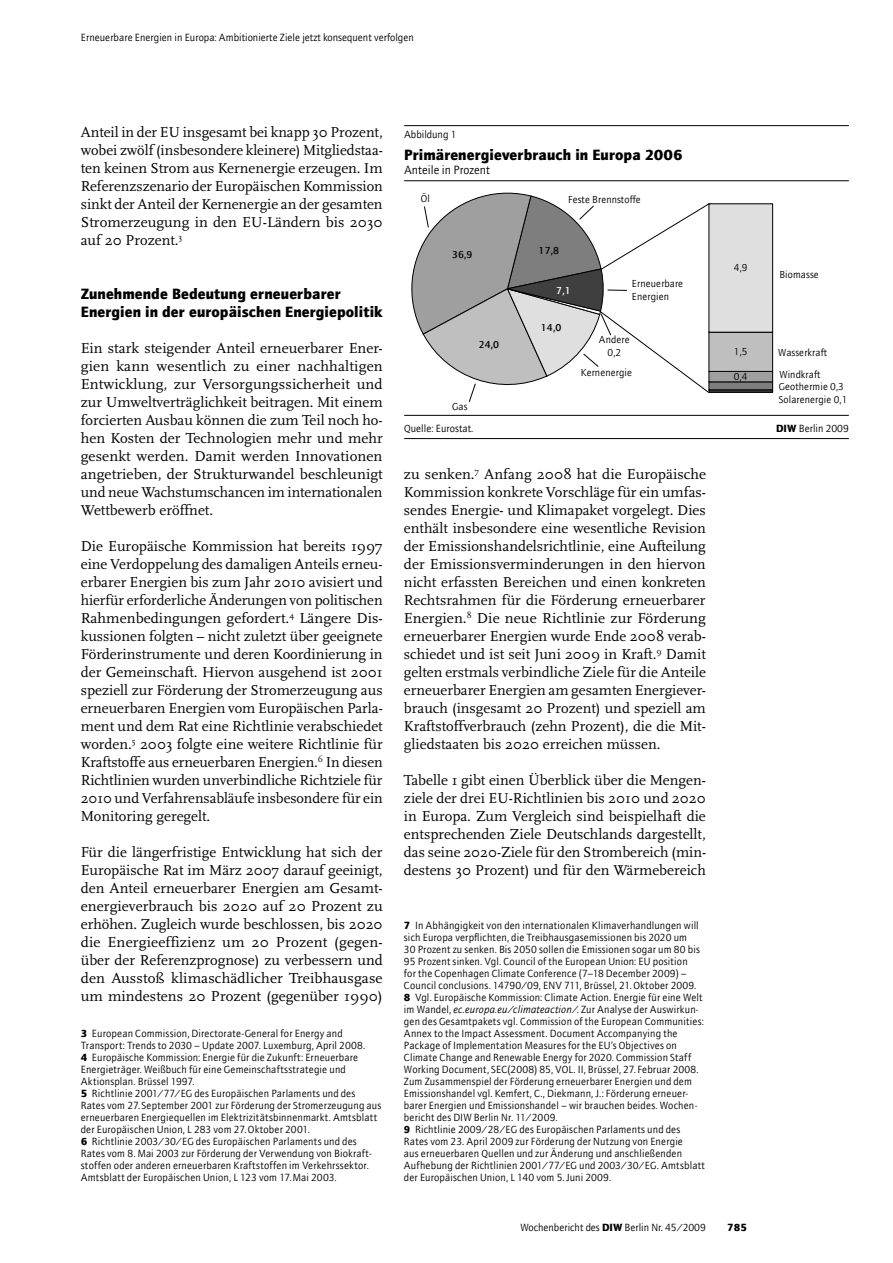
<style>
.page{position:relative;width:893px;height:1263px;background:#fff}
.page>*{position:absolute;margin:0;border:0;box-sizing:border-box;transform-origin:0 0}
.t1{font:15px/18px "Scala";color:#000;text-align:justify}
.t2{font:900 15px/18px "AT Quay Sans";letter-spacing:.005em;color:#000}
.t3{font:12px "AT Quay Sans";color:#000}
.t4{font:10.5px/12px "AT Quay Sans";letter-spacing:.01em;color:#000}
.t5{font:900 10.5px "AT Quay Sans";color:#000}
.t6{font:10.2px/12.9px "AT Quay Sans";letter-spacing:.01em;color:#000}
.t7{font:500 10.2px "AT Quay Sans";letter-spacing:.02em;color:#000}
.t8{font:500 10.2px "AT Quay Sans";color:#fff}
.s1{font-weight:900}
.s2{font-style:italic}
</style>
<div class="page">
<hr style="left:404px;top:125px;width:445px;height:1px;background:#000">
<hr style="left:404px;top:180px;width:445px;height:1px;background:#000">
<hr style="left:404px;top:415px;width:445px;height:1px;background:#000">
<hr style="left:404px;top:438px;width:445px;height:1px;background:#000">
<div style="left:709px;top:390px;width:64px;height:2px;border:1px solid #000"></div>
<div style="left:709px;top:382px;width:64px;height:8px;background:#7e7e7e"></div>
<div style="left:709px;top:382px;width:64px;height:8px;border:1px solid #000"></div>
<div style="left:709px;top:371px;width:64px;height:11px;background:#9f9f9f"></div>
<div style="left:709px;top:371px;width:64px;height:11px;border:1px solid #000"></div>
<div style="left:709px;top:332px;width:64px;height:39px;background:#bfbfbf"></div>
<div style="left:709px;top:332px;width:64px;height:40px;border:1px solid #000"></div>
<div style="left:709px;top:204px;width:64px;height:128px;background:#dfdfdf"></div>
<div style="left:709px;top:204px;width:64px;height:128px;border:1px solid #000"></div>
<svg style="left:411px;top:192px;width:299px;height:210px"></svg>
<p class="t4" style="left:81px;top:32px;width:335px">Erneuerbare Energien in Europa: Ambitionierte Ziele jetzt konsequent verfolgen</p>
<p class="t1" style="left:81px;top:123px;width:304px">Anteil in der EU insgesamt bei knapp 30 Prozent, wobei zwölf (insbesondere kleinere) Mitgliedstaa&shy;ten keinen Strom aus Kernenergie erzeugen. Im Referenzszenario der Europäischen Kommission sinkt der Anteil der Kernenergie an der gesamten Stromerzeugung in den EU-Ländern bis 2030 auf 20 Prozent.<sup>3</sup></p>
<p class="t2" style="left:81px;top:285px;width:303px">Zunehmende Bedeutung erneuerbarer<br>Energien in der europäischen Energiepolitik</p>
<p class="t1" style="left:81px;top:339px;width:304px">Ein stark steigender Anteil erneuerbarer Ener&shy;gien kann wesentlich zu einer nachhaltigen Entwicklung, zur Versorgungssicherheit und zur Umweltverträglichkeit beitragen. Mit einem forcierten Ausbau können die zum Teil noch ho&shy;hen Kosten der Technologien mehr und mehr gesenkt werden. Damit werden Innovationen angetrieben, der Strukturwandel beschleunigt und neue Wachstumschancen im internationalen Wettbewerb eröffnet.</p>
<p class="t1" style="left:81px;top:537px;width:303px">Die Europäische Kommission hat bereits 1997 eine Verdoppelung des damaligen Anteils erneu&shy;erbarer Energien bis zum Jahr 2010 avisiert und hierfür erforderliche Änderungen von politischen Rahmenbedingungen gefordert.<sup>4</sup> Längere Dis&shy;kussionen folgten – nicht zuletzt über geeignete Förderinstrumente und deren Koordinierung in der Gemeinschaft. Hiervon ausgehend ist 2001 speziell zur Förderung der Stromerzeugung aus erneuerbaren Energien vom Europäischen Parla&shy;ment und dem Rat eine Richtlinie verabschiedet worden.<sup>5</sup> 2003 folgte eine weitere Richtlinie für Kraftstoffe aus erneuerbaren Energien.<sup>6</sup> In diesen Richtlinien wurden unverbindliche Richtziele für 2010 und Verfahrensabläufe insbesondere für ein Monitoring geregelt.</p>
<p class="t1" style="left:81px;top:843px;width:303px">Für die längerfristige Entwicklung hat sich der Europäische Rat im März 2007 darauf geeinigt, den Anteil erneuerbarer Energien am Gesamt&shy;energieverbrauch bis 2020 auf 20 Prozent zu erhöhen. Zugleich wurde beschlossen, bis 2020 die Energieeffizienz um 20 Prozent (gegen&shy;über der Referenzprognose) zu verbessern und den Ausstoß klimaschädlicher Treibhausgase um mindestens 20 Prozent (gegenüber 1990)</p>
<p class="t4" style="left:81px;top:1027px;width:302px"><span class="s1">3</span> European Commission, Directorate-General for Energy and Transport: Trends to 2030 – Update 2007. Luxemburg, April 2008.<br><span class="s1">4</span> Europäische Kommission: Energie für die Zukunft: Erneuerbare Energieträger. Weißbuch für eine Gemeinschaftsstrategie und Aktionsplan. Brüssel 1997.<br><span class="s1">5</span> Richtlinie 2001/77/EG des Europäischen Parlaments und des Rates vom 27. September 2001 zur Förderung der Stromerzeugung aus erneuerbaren Energiequellen im Elektrizitätsbinnenmarkt. Amtsblatt der Europäischen Union, L 283 vom 27.Oktober 2001.<br><span class="s1">6</span> Richtlinie 2003/30/EG des Europäischen Parlaments und des Rates vom 8. Mai 2003 zur Förderung der Verwendung von Biokraft&shy;stoffen oder anderen erneuerbaren Kraftstoffen im Verkehrssektor.<br>Amtsblatt der Europäischen Union, L 123 vom 17.Mai 2003.</p>
<p class="t4" style="left:404px;top:128px;width:54px">Abbildung 1</p>
<p class="t2" style="left:404px;top:145px;width:280px">Primärenergieverbrauch in Europa 2006</p>
<p class="t3" style="left:404px;top:163px;width:88px">Anteile in Prozent</p>
<p class="t6" style="left:421px;top:192px;width:11px">Öl</p>
<p class="t6" style="left:568px;top:193px;width:74px">Feste Brennstoffe</p>
<p class="t7" style="left:452px;top:249px;width:22px">36,9</p>
<p class="t7" style="left:479px;top:338px;width:22px">24,0</p>
<p class="t6" style="left:452px;top:400px;width:17px">Gas</p>
<p class="t7" style="left:539px;top:244px;width:22px">17,8</p>
<p class="t8" style="left:556px;top:285px;width:16px">7,1</p>
<p class="t7" style="left:541px;top:321px;width:22px">14,0</p>
<p class="t6" style="left:632px;top:277px;width:53px">Erneuerbare<br>Energien</p>
<p class="t6" style="left:599px;top:333px;width:32px;text-align:center">Andere<br>0,2</p>
<p class="t6" style="left:581px;top:366px;width:53px">Kernenergie</p>
<p class="t6" style="left:734px;top:261px;width:15px">4,9</p>
<p class="t6" style="left:734px;top:345px;width:15px">1,5</p>
<p class="t6" style="left:734px;top:370px;width:15px">0,4</p>
<p class="t6" style="left:779px;top:268px;width:41px">Biomasse</p>
<p class="t6" style="left:778px;top:342px;width:51px;line-height:21.8px">Wasserkraft<br>Windkraft</p>
<p class="t6" style="left:779px;top:380px;width:70px">Geothermie 0,3<br>Solarenergie 0,1</p>
<p class="t4" style="left:404px;top:422px;width:71px">Quelle: Eurostat.</p>
<p class="t4" style="left:776px;top:422px;width:74px"><span class="s1">DIW</span> Berlin 2009</p>
<p class="t1" style="left:404px;top:465px;width:304px">zu senken.<sup>7</sup> Anfang 2008 hat die Europäische Kommission konkrete Vorschläge für ein umfas&shy;sendes Energie- und Klimapaket vorgelegt. Dies enthält insbesondere eine wesentliche Revision der Emissionshandelsrichtlinie, eine Aufteilung der Emissionsverminderungen in den hiervon nicht erfassten Bereichen und einen konkreten Rechtsrahmen für die Förderung erneuerbarer Energien.<sup>8</sup> Die neue Richtlinie zur Förderung erneuerbarer Energien wurde Ende 2008 verab&shy;schiedet und ist seit Juni 2009 in Kraft.<sup>9</sup> Damit gelten erstmals verbindliche Ziele für die Anteile erneuerbarer Energien am gesamten Energiever&shy;brauch (insgesamt 20 Prozent) und speziell am Kraftstoffverbrauch (zehn Prozent), die die Mit&shy;gliedstaaten bis 2020 erreichen müssen.</p>
<p class="t1" style="left:404px;top:771px;width:304px">Tabelle 1 gibt einen Überblick über die Mengen&shy;ziele der drei EU-Richtlinien bis 2010 und 2020 in Europa. Zum Vergleich sind beispielhaft die entsprechenden Ziele Deutschlands dargestellt, das seine 2020-Ziele für den Strombereich (min&shy;destens 30 Prozent) und für den Wärmebereich</p>
<p class="t4" style="left:404px;top:919px;width:303px"><span class="s1">7</span> In Abhängigkeit von den internationalen Klimaverhandlungen will sich Europa verpflichten, die Treibhausgasemissionen bis 2020 um<br>30 Prozent zu senken. Bis 2050 sollen die Emissionen sogar um 80 bis 95 Prozent sinken. Vgl. Council of the European Union: EU position<br>for the Copenhagen Climate Conference (7–18 December 2009) – Council conclusions. 14790/09, ENV 711, Brüssel, 21.Oktober 2009.<br><span class="s1">8</span> Vgl. Europäische Kommission: Climate Action. Energie für eine Welt im Wandel, <span class="s2">ec.europa.eu/climateaction/</span>. Zur Analyse der Auswirkun&shy;gen des Gesamtpakets vgl. Commission of the European Communities:<br>Annex to the Impact Assessment. Document Accompanying the Package of Implementation Measures for the EU‘s Objectives on Climate Change and Renewable Energy for 2020. Commission Staff Working Document, SEC(2008) 85, VOL. II, Brüssel, 27. Februar 2008.<br>Zum Zusammenspiel der Förderung erneuerbarer Energien und dem Emissionshandel vgl. Kemfert, C., Diekmann, J.: Förderung erneuer&shy;barer Energien und Emissionshandel – wir brauchen beides. Wochen&shy;bericht des DIW Berlin Nr. 11/2009.<br><span class="s1">9</span> Richtlinie 2009/28/EG des Europäischen Parlaments und des Rates vom 23. April 2009 zur Förderung der Nutzung von Energie<br>aus erneuerbaren Quellen und zur Änderung und anschließenden Aufhebung der Richtlinien 2001/77/EG und 2003/30/EG. Amtsblatt der Europäischen Union, L 140 vom 5.Juni 2009.</p>
<p class="t4" style="left:520px;top:1221px;width:187px">Wochenbericht des <span class="s1">DIW</span> Berlin Nr. 45/2009</p>
<p class="t5" style="left:727px;top:1221px;width:21px">785</p>
</div>
